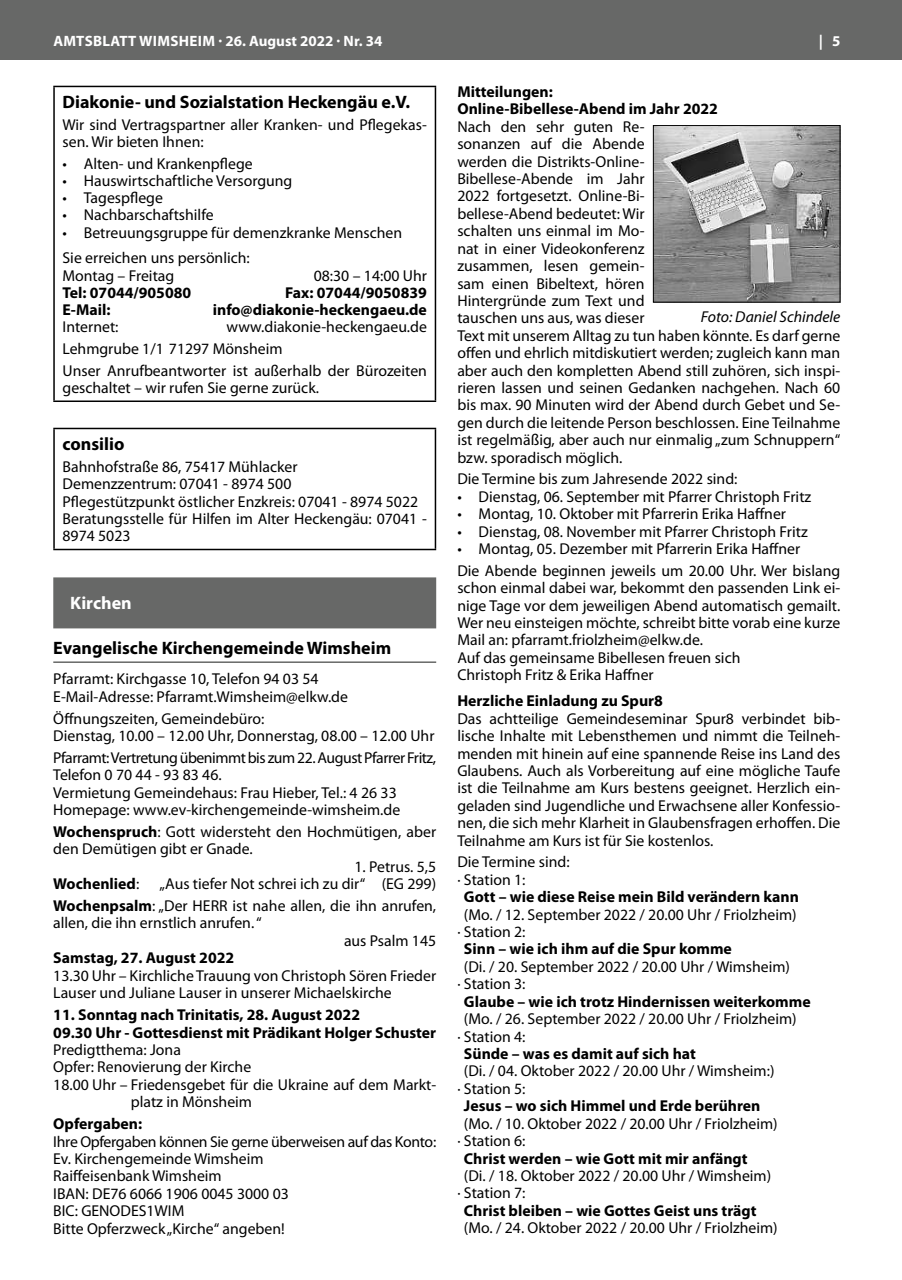
<style>
.page{position:relative;width:902px;height:1280px;background:#fff}
.page>*{position:absolute;margin:0;border:0;box-sizing:border-box;transform-origin:0 0}
.t1{font:700 18px "Myriad Pro";color:#000}
.t2{font:700 18px "Myriad Pro";color:#fff}
.t3{font:15.75px/17.4px "Myriad Pro";color:#000}
.t4{font:700 15.75px/17.4px "Myriad Pro";color:#000}
.t5{font:italic 15.75px "Myriad Pro";color:#000}
.t6{font:700 15px "Myriad Pro";letter-spacing:.01em;color:#fff}
.s1{font-weight:700}
.s2{font-weight:400}
</style>
<div class="page">
<div style="left:0;top:0;width:901px;height:60px;background:#676867"></div>
<div style="left:53px;top:577px;width:383px;height:51px;background:#676867"></div>
<hr style="left:53px;top:661px;width:383px;height:2px;background:#676867">
<hr style="left:53px;top:86px;width:383px;height:1px;background:#000">
<hr style="left:53px;top:87px;width:2px;height:313px;background:#000">
<hr style="left:434px;top:87px;width:2px;height:313px;background:#000">
<hr style="left:53px;top:400px;width:383px;height:2px;background:#000">
<hr style="left:53px;top:428px;width:383px;height:1px;background:#000">
<hr style="left:53px;top:429px;width:2px;height:120px;background:#000">
<hr style="left:434px;top:429px;width:2px;height:120px;background:#000">
<hr style="left:53px;top:549px;width:383px;height:1px;background:#000">
<img style="left:655px;top:127px;width:183px;height:173px">
<div style="left:653px;top:125px;width:187px;height:177px;border:1px solid #000"></div>
<p class="t6" style="left:53px;top:31px;width:330px">AMTSBLATT WIMSHEIM · 26. August 2022 · Nr. 34</p>
<p class="t6" style="left:818px;top:31px;width:23px">| 5</p>
<p class="t1" style="left:63px;top:91px;width:349px">Diakonie- und Sozialstation Heckengäu e.V.</p>
<p class="t3" style="left:63px;top:116px;width:366px">Wir sind Vertragspartner aller Kranken- und Pflegekas&shy;sen. Wir bieten Ihnen:</p>
<p class="t3" style="left:63px;top:154px;width:192px">• Alten- und Krankenpflege</p>
<p class="t3" style="left:63px;top:172px;width:231px">• Hauswirtschaftliche Versorgung</p>
<p class="t3" style="left:63px;top:189px;width:102px">• Tagespflege</p>
<p class="t3" style="left:63px;top:206px;width:152px">• Nachbarschaftshilfe</p>
<p class="t3" style="left:63px;top:219px;width:341px;line-height:25.8px">• Betreuungsgruppe für demenzkranke Menschen<br>Sie erreichen uns persönlich:</p>
<p class="t3" style="left:63px;top:266px;width:113px">Montag – Freitag</p>
<p class="t3" style="left:314px;top:266px;width:115px">08:30 – 14:00 Uhr</p>
<p class="t4" style="left:63px;top:283px;width:130px">Tel: 07044/905080</p>
<p class="t4" style="left:285px;top:283px;width:143px">Fax: 07044/9050839</p>
<p class="t4" style="left:63px;top:301px;width:49px">E-Mail:</p>
<p class="t4" style="left:213px;top:301px;width:216px">info@diakonie-heckengaeu.de</p>
<p class="t3" style="left:63px;top:318px;width:57px">Internet:</p>
<p class="t3" style="left:63px;top:316px;width:366px;line-height:21.5px;text-indent:164px">www.diakonie-heckengaeu.de<br>Lehmgrube 1/1 71297 Mönsheim<br>Unser Anrufbeantworter ist außerhalb der Bürozeiten</p>
<p class="t3" style="left:63px;top:378px;width:258px">geschaltet – wir rufen Sie gerne zurück.</p>
<p class="t1" style="left:63px;top:433px;width:63px">consilio</p>
<p class="t3" style="left:63px;top:458px;width:366px">Bahnhofstraße 86, 75417 Mühlacker<br>Demenzzentrum: 07041 - 8974 500<br>Pflegestützpunkt östlicher Enzkreis: 07041 - 8974 5022<br>Beratungsstelle für Hilfen im Alter Heckengäu: 07041 - 8974 5023</p>
<p class="t2" style="left:70px;top:591px;width:63px">Kirchen</p>
<p class="t1" style="left:53px;top:636px;width:339px">Evangelische Kirchengemeinde Wimsheim</p>
<p class="t3" style="left:53px;top:670px;width:296px">Pfarramt: Kirchgasse 10, Telefon 94 03 54<br>E-Mail-Adresse: Pfarramt.Wimsheim@elkw.de</p>
<p class="t3" style="left:53px;top:709px;width:382px">Öffnungszeiten, Gemeindebüro:<br>Dienstag, 10.00 – 12.00 Uhr, Donnerstag, 08.00 – 12.00 Uhr</p>
<p class="t3" style="left:53px;top:748px;width:384px">Pfarramt: Vertretung übenimmt bis zum 22. August Pfarrer Fritz, Telefon 0 70 44 - 93 83 46.<br>Vermietung Gemeindehaus: Frau Hieber, Tel.: 4 26 33<br>Homepage: www.ev-kirchengemeinde-wimsheim.de</p>
<p class="t3" style="left:53px;top:823px;width:384px"><span class="s1">Wochenspruch</span>: Gott widersteht den Hochmütigen, aber den Demütigen gibt er Gnade.</p>
<p class="t3" style="left:354px;top:858px;width:83px">1. Petrus. 5,5</p>
<p class="t4" style="left:53px;top:875px;width:87px">Wochenlied<span class="s2">:</span></p>
<p class="t3" style="left:53px;top:873px;width:384px;line-height:21.8px;text-align:right">„Aus tiefer Not schrei ich zu dir“ (EG 299)<br><span class="s1">Wochenpsalm</span>: „Der HERR ist nahe allen, die ihn anrufen,</p>
<p class="t3" style="left:53px;top:914px;width:210px">allen, die ihn ernstlich anrufen. “</p>
<p class="t3" style="left:344px;top:932px;width:94px">aus Psalm 145</p>
<p class="t4" style="left:53px;top:949px;width:182px">Samstag, 27. August 2022</p>
<p class="t3" style="left:53px;top:967px;width:384px">13.30 Uhr – Kirchliche Trauung von Christoph Sören Frieder<br>Lauser und Juliane Lauser in unserer Michaelskirche</p>
<p class="t4" style="left:53px;top:1005px;width:384px">11. Sonntag nach Trinitatis, 28. August 2022<br>09.30 Uhr - Gottesdienst mit Prädikant Holger Schuster</p>
<p class="t3" style="left:53px;top:1041px;width:129px">Predigtthema: Jona</p>
<p class="t3" style="left:53px;top:1058px;width:199px">Opfer: Renovierung der Kirche</p>
<p class="t3" style="left:53px;top:1076px;width:384px">18.00 Uhr – Friedensgebet für die Ukraine auf dem Markt-</p>
<p class="t3" style="left:131px;top:1093px;width:123px">platz in Mönsheim</p>
<p class="t4" style="left:53px;top:1114px;width:90px">Opfergaben:</p>
<p class="t3" style="left:53px;top:1132px;width:384px">Ihre Opfergaben können Sie gerne überweisen auf das Konto:<br>Ev. Kirchengemeinde Wimsheim<br>Raiffeisenbank Wimsheim<br>IBAN: DE76 6066 1906 0045 3000 03<br>BIC: GENODES1WIM<br>Bitte Opferzweck „Kirche“ angeben!</p>
<p class="t4" style="left:457px;top:82px;width:262px">Mitteilungen:<br>Online-Bibellese-Abend im Jahr 2022</p>
<p class="t3" style="left:457px;top:117px;width:384px">Nach den sehr guten Re-<br>sonanzen auf die Abende<br>werden die Distrikts-Online-<br>Bibellese-Abende im Jahr<br>2022 fortgesetzt. Online-Bi-<br>bellese-Abend bedeutet: Wir<br>schalten uns einmal im Mo-<br>nat in einer Videokonferenz<br>zusammen, lesen gemein-<br>sam einen Bibeltext, hören<br>Hintergründe zum Text und<br>tauschen uns aus, was dieser<br>Text mit unserem Alltag zu tun haben könnte. Es darf gerne offen und ehrlich mitdiskutiert werden; zugleich kann man aber auch den kompletten Abend still zuhören, sich inspi&shy;rieren lassen und seinen Gedanken nachgehen. Nach 60 bis max. 90 Minuten wird der Abend durch Gebet und Se&shy;gen durch die leitende Person beschlossen. Eine Teilnahme ist regelmäßig, aber auch nur einmalig „zum Schnuppern“ bzw. sporadisch möglich.</p>
<p class="t3" style="left:457px;top:470px;width:281px">Die Termine bis zum Jahresende 2022 sind:</p>
<p class="t3" style="left:457px;top:488px;width:355px">• Dienstag, 06. September mit Pfarrer Christoph Fritz</p>
<p class="t3" style="left:457px;top:505px;width:330px">• Montag, 10. Oktober mit Pfarrerin Erika Haffner</p>
<p class="t3" style="left:457px;top:522px;width:352px">• Dienstag, 08. November mit Pfarrer Christoph Fritz</p>
<p class="t3" style="left:457px;top:538px;width:384px;line-height:21.6px">• Montag, 05. Dezember mit Pfarrerin Erika Haffner<br>Die Abende beginnen jeweils um 20.00 Uhr. Wer bislang</p>
<p class="t3" style="left:457px;top:579px;width:384px">schon einmal dabei war, bekommt den passenden Link ei&shy;nige Tage vor dem jeweiligen Abend automatisch gemailt.<br>Wer neu einsteigen möchte, schreibt bitte vorab eine kurze Mail an: pfarramt.friolzheim@elkw.de.<br>Auf das gemeinsame Bibellesen freuen sich<br>Christoph Fritz &amp; Erika Haffner</p>
<p class="t4" style="left:457px;top:692px;width:207px">Herzliche Einladung zu Spur8</p>
<p class="t3" style="left:457px;top:709px;width:384px;text-align:justify">Das achtteilige Gemeindeseminar Spur8 verbindet bib&shy;lische Inhalte mit Lebensthemen und nimmt die Teilneh&shy;menden mit hinein auf eine spannende Reise ins Land des Glaubens. Auch als Vorbereitung auf eine mögliche Taufe ist die Teilnahme am Kurs bestens geeignet. Herzlich ein&shy;geladen sind Jugendliche und Erwachsene aller Konfessio&shy;nen, die sich mehr Klarheit in Glaubensfragen erhoffen. Die Teilnahme am Kurs ist für Sie kostenlos.</p>
<p class="t3" style="left:457px;top:853px;width:114px">Die Termine sind: · Station 1:</p>
<p class="t4" style="left:464px;top:888px;width:336px">Gott – wie diese Reise mein Bild verändern kann</p>
<p class="t3" style="left:457px;top:905px;width:341px;text-indent:7px">(Mo. / 12. September 2022 / 20.00 Uhr / Friolzheim) · Station 2:</p>
<p class="t4" style="left:464px;top:940px;width:269px">Sinn – wie ich ihm auf die Spur komme</p>
<p class="t3" style="left:457px;top:958px;width:334px;text-indent:7px">(Di. / 20. September 2022 / 20.00 Uhr / Wimsheim) · Station 3:</p>
<p class="t4" style="left:464px;top:992px;width:348px">Glaube – wie ich trotz Hindernissen weiterkomme</p>
<p class="t3" style="left:457px;top:1010px;width:341px;text-indent:7px">(Mo. / 26. September 2022 / 20.00 Uhr / Friolzheim) · Station 4:</p>
<p class="t4" style="left:464px;top:1044px;width:233px">Sünde – was es damit auf sich hat</p>
<p class="t3" style="left:457px;top:1062px;width:318px;text-indent:7px">(Di. / 04. Oktober 2022 / 20.00 Uhr / Wimsheim:) · Station 5:</p>
<p class="t4" style="left:464px;top:1097px;width:298px">Jesus – wo sich Himmel und Erde berühren</p>
<p class="t3" style="left:457px;top:1114px;width:322px;text-indent:7px">(Mo. / 10. Oktober 2022 / 20.00 Uhr / Friolzheim) · Station 6:</p>
<p class="t4" style="left:464px;top:1149px;width:285px">Christ werden – wie Gott mit mir anfängt</p>
<p class="t3" style="left:457px;top:1167px;width:315px;text-indent:7px">(Di. / 18. Oktober 2022 / 20.00 Uhr / Wimsheim) · Station 7:</p>
<p class="t4" style="left:464px;top:1201px;width:294px">Christ bleiben – wie Gottes Geist uns trägt</p>
<p class="t3" style="left:464px;top:1219px;width:315px">(Mo. / 24. Oktober 2022 / 20.00 Uhr / Friolzheim)</p>
<p class="t5" style="left:700px;top:308px;width:141px">Foto: Daniel Schindele</p>
</div>
